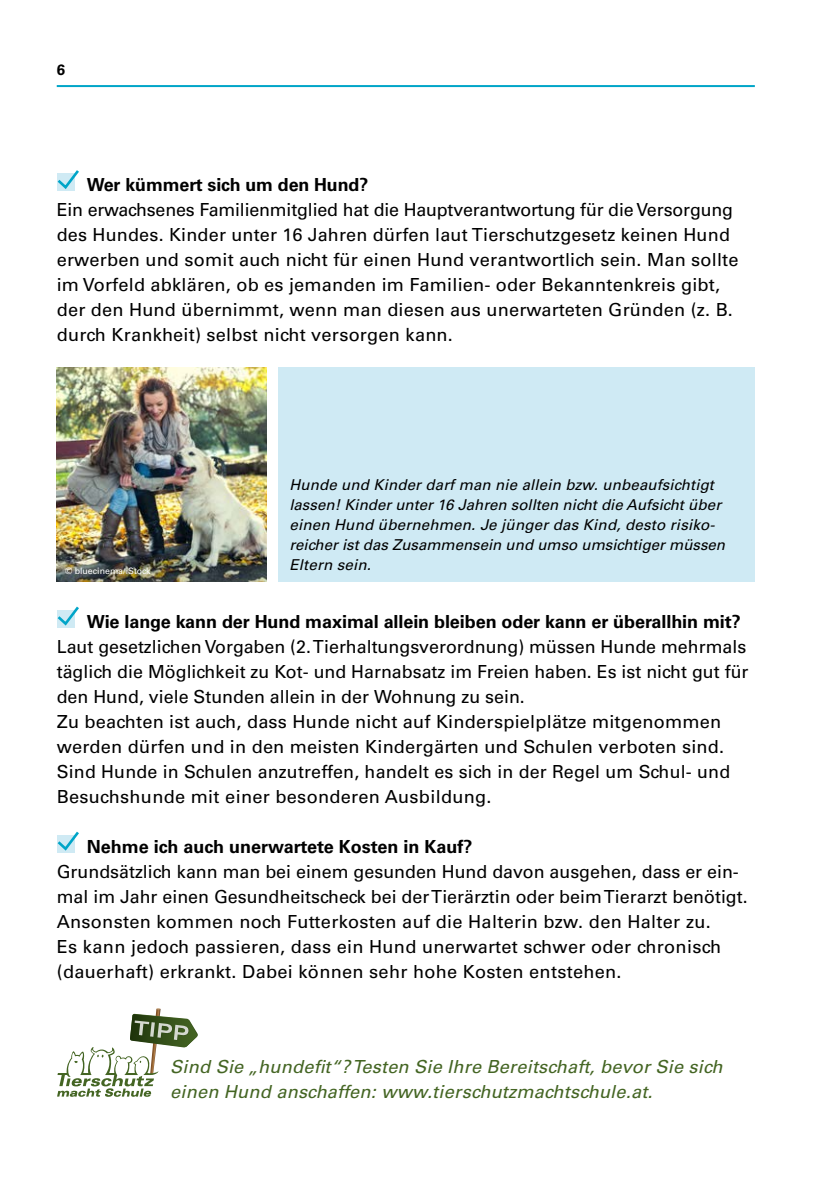
<style>
.page{position:relative;width:840px;height:1191px;background:#fff}
.page>*{position:absolute;margin:0;border:0;box-sizing:border-box;transform-origin:0 0}
.t1{font:18px/25px "Univers";letter-spacing:.01em;color:#000}
.h2_Titel_2{font:700 18px "Univers";letter-spacing:-.005em;color:#000}
.t2{font:italic 18px/25px "Univers LT Std";letter-spacing:.01em;color:#446523}
.t3{font:italic 15px/20px "Univers LT Std";letter-spacing:.01em;color:#000}
.t4{font:700 15px "Univers";color:#000}
.p_Copyright_weiss{font:8.8px "Univers";color:#fff}
</style>
<div class="page">
<hr style="left:57px;top:85px;width:697px;height:2px;background:#00a5c8">
<svg style="left:57px;top:170px;width:22px;height:21px"></svg>
<div style="left:57px;top:610px;width:18px;height:18px;background:#cfeaf4"></div>
<svg style="left:57px;top:606px;width:22px;height:20px"></svg>
<div style="left:57px;top:835px;width:18px;height:18px;background:#cfeaf4"></div>
<svg style="left:57px;top:831px;width:22px;height:20px"></svg>
<img style="left:57px;top:367px;width:209px;height:215px">
<div style="left:278px;top:367px;width:476px;height:215px;background:#cfeaf4"></div>
<svg style="left:57px;top:1008px;width:141px;height:88px"></svg>
<p class="t4" style="left:57px;top:61px;width:10px">6</p>
<h2 class="h2_Titel_2" style="left:87px;top:174px;width:283px">Wer kümmert sich um den Hund?</h2>
<p class="t1" style="left:57px;top:198px;width:683px">Ein erwachsenes Familienmitglied hat die Hauptverantwortung für die Versorgung des Hundes. Kinder unter 16 Jahren dürfen laut Tierschutzgesetz keinen Hund erwerben und somit auch nicht für einen Hund verantwortlich sein. Man sollte im Vorfeld abklären, ob es jemanden im Familien- oder Bekanntenkreis gibt, der den Hund übernimmt, wenn man diesen aus unerwarteten Gründen (z. B. durch Krankheit) selbst nicht versorgen kann.</p>
<p class="p_Copyright_weiss" style="left:65px;top:566px;width:87px">© bluecinema/iStock</p>
<p class="t3" style="left:289px;top:475px;width:437px">Hunde und Kinder darf man nie allein bzw. unbeaufsichtigt lassen! Kinder unter 16 Jahren sollten nicht die Aufsicht über einen Hund übernehmen. Je jünger das Kind, desto risiko&shy;reicher ist das Zusammensein und umso umsichtiger müssen Eltern sein.</p>
<h2 class="h2_Titel_2" style="left:87px;top:611px;width:655px">Wie lange kann der Hund maximal allein bleiben oder kann er überallhin mit?</h2>
<p class="t1" style="left:57px;top:634px;width:693px">Laut gesetzlichen Vorgaben (2. Tierhaltungsverordnung) müssen Hunde mehrmals täglich die Möglichkeit zu Kot- und Harnabsatz im Freien haben. Es ist nicht gut für den Hund, viele Stunden allein in der Wohnung zu sein.</p>
<p class="t1" style="left:57px;top:709px;width:674px">Zu beachten ist auch, dass Hunde nicht auf Kinderspielplätze mitgenommen werden dürfen und in den meisten Kindergärten und Schulen verboten sind.<br>Sind Hunde in Schulen anzutreffen, handelt es sich in der Regel um Schul- und Besuchshunde mit einer besonderen Ausbildung.</p>
<h2 class="h2_Titel_2" style="left:87px;top:836px;width:387px">Nehme ich auch unerwartete Kosten in Kauf?</h2>
<p class="t1" style="left:57px;top:859px;width:692px">Grundsätzlich kann man bei einem gesunden Hund davon ausgehen, dass er ein&shy;mal im Jahr einen Gesundheitscheck bei der Tierärztin oder beim Tierarzt benötigt.<br>Ansonsten kommen noch Futterkosten auf die Halterin bzw. den Halter zu.<br>Es kann jedoch passieren, dass ein Hund unerwartet schwer oder chronisch (dauerhaft) erkrankt. Dabei können sehr hohe Kosten entstehen.</p>
<p class="t2" style="left:170px;top:1054px;width:553px">Sind Sie „hundefit“? Testen Sie Ihre Bereitschaft, bevor Sie sich einen Hund anschaffen: www.tierschutzmachtschule.at.</p>
</div>
